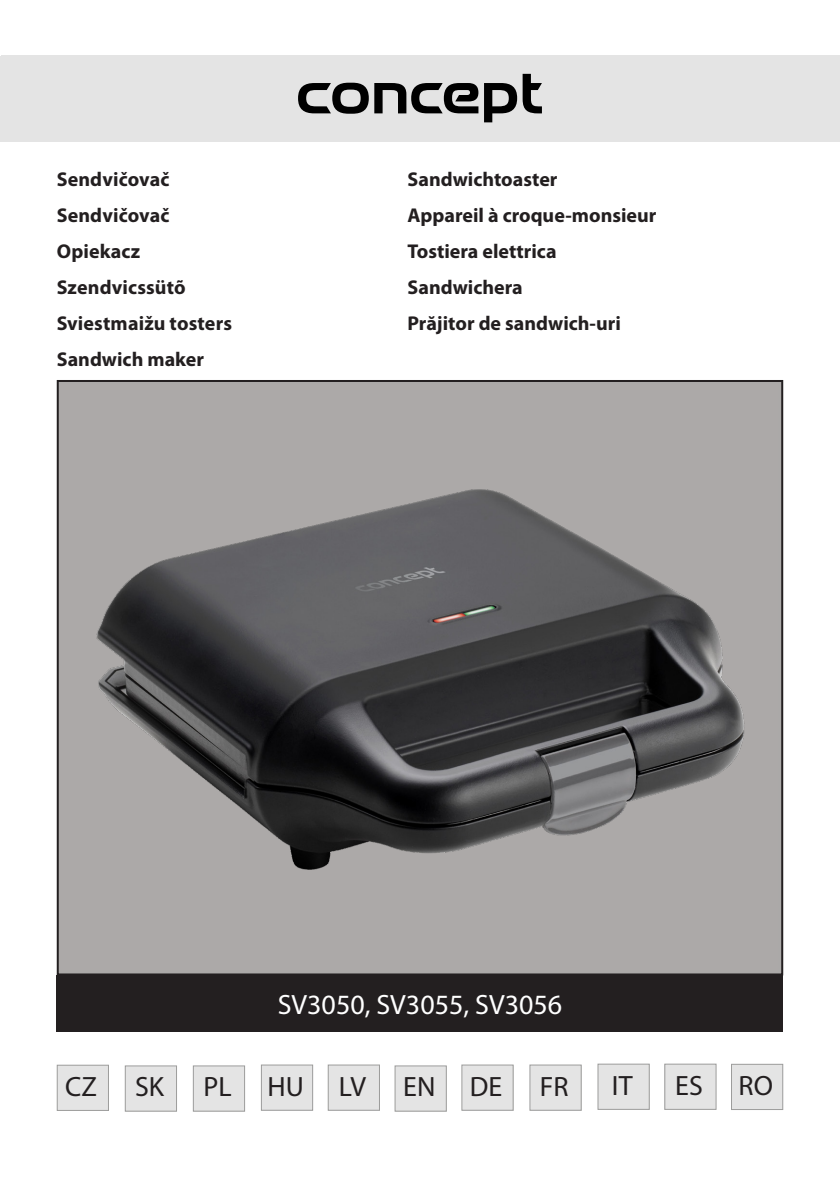
<style>
.page{position:relative;width:840px;height:1191px;background:#fff}
.page>*{position:absolute;margin:0;border:0;box-sizing:border-box;transform-origin:0 0}
.t1{font:28px "Myriad Pro";color:#231f20}
.t2{font:28px "Myriad Pro";color:#fff}
.t3{font:700 20px/36px "Myriad Pro";color:#231f20}
</style>
<div class="page">
<div style="left:57px;top:975px;width:725px;height:57px;background:#231f20"></div>
<div style="left:57px;top:1065px;width:51px;height:45px;background:#e4e4e4"></div>
<div style="left:57px;top:1064px;width:52px;height:46px;border:1px solid #9d9d9c"></div>
<div style="left:731px;top:1064px;width:51px;height:45px;background:#e4e4e4"></div>
<div style="left:730px;top:1063px;width:52px;height:47px;border:1px solid #9d9d9c"></div>
<div style="left:395px;top:1066px;width:51px;height:45px;background:#e4e4e4"></div>
<div style="left:394px;top:1065px;width:52px;height:46px;border:1px solid #9d9d9c"></div>
<div style="left:125px;top:1066px;width:51px;height:45px;background:#e4e4e4"></div>
<div style="left:125px;top:1065px;width:52px;height:46px;border:1px solid #9d9d9c"></div>
<div style="left:193px;top:1066px;width:51px;height:45px;background:#e4e4e4"></div>
<div style="left:193px;top:1065px;width:52px;height:46px;border:1px solid #9d9d9c"></div>
<div style="left:261px;top:1065px;width:51px;height:45px;background:#e4e4e4"></div>
<div style="left:261px;top:1064px;width:52px;height:46px;border:1px solid #9d9d9c"></div>
<div style="left:328px;top:1065px;width:51px;height:45px;background:#e4e4e4"></div>
<div style="left:327px;top:1064px;width:53px;height:46px;border:1px solid #9d9d9c"></div>
<div style="left:461px;top:1065px;width:52px;height:45px;background:#e4e4e4"></div>
<div style="left:461px;top:1064px;width:52px;height:46px;border:1px solid #9d9d9c"></div>
<div style="left:529px;top:1065px;width:52px;height:45px;background:#e4e4e4"></div>
<div style="left:529px;top:1064px;width:52px;height:46px;border:1px solid #9d9d9c"></div>
<div style="left:597px;top:1064px;width:52px;height:45px;background:#e4e4e4"></div>
<div style="left:597px;top:1063px;width:52px;height:46px;border:1px solid #9d9d9c"></div>
<div style="left:664px;top:1064px;width:51px;height:45px;background:#e4e4e4"></div>
<div style="left:664px;top:1063px;width:52px;height:46px;border:1px solid #9d9d9c"></div>
<div style="left:1px;top:55px;width:838px;height:86px;background:#e4e4e4"></div>
<svg style="left:298px;top:73px;width:243px;height:50px"></svg>
<div style="left:59px;top:384px;width:718px;height:588px;background:#aca9a8"></div>
<img style="left:96px;top:489px;width:649px;height:381px">
<p class="t3" style="left:57px;top:162px;width:177px">Sendvičovač<br>Sendvičovač<br>Opiekacz<br>Szendvicssütõ<br>Sviestmaižu tosters<br>Sandwich maker</p>
<p class="t3" style="left:407px;top:162px;width:250px">Sandwichtoaster<br>Appareil à croque-monsieur<br>Tostiera elettrica<br>Sandwichera<br>Prăjitor de sandwich-uri</p>
<p class="t2" style="left:277px;top:986px;width:286px">SV3050, SV3055, SV3056</p>
<p class="t1" style="left:65px;top:1071px;width:33px">CZ</p>
<p class="t1" style="left:135px;top:1071px;width:30px">SK</p>
<p class="t1" style="left:203px;top:1071px;width:30px">PL</p>
<p class="t1" style="left:267px;top:1070px;width:100px">HU LV</p>
<p class="t1" style="left:403px;top:1071px;width:101px">EN DE</p>
<p class="t1" style="left:539px;top:1070px;width:30px">FR</p>
<p class="t1" style="left:611px;top:1070px;width:22px">IT</p>
<p class="t1" style="left:675px;top:1070px;width:29px">ES</p>
<p class="t1" style="left:738px;top:1070px;width:36px">RO</p>
</div>
